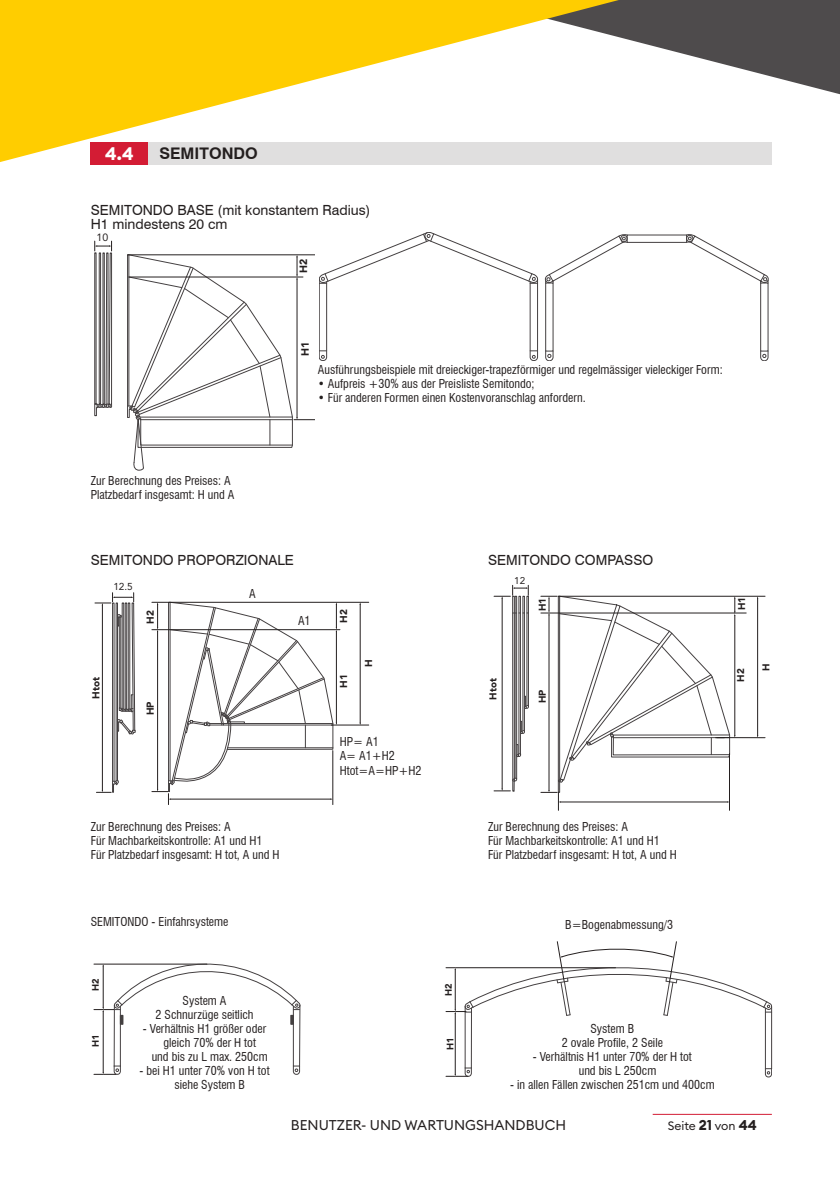
<style>
.page{position:relative;width:840px;height:1191px;background:#fff}
.page>*{position:absolute;margin:0;border:0;box-sizing:border-box;transform-origin:0 0}
.t1{font:700 18px "Euclid Circular B";color:#fff}
.t2{font:700 16px "Swiss 721 BT";color:#241f1f}
.t3{font:14px/14px "Swiss 721 BT";color:#241f1f}
.t4{font:14px "Euclid Circular B";color:#241f1f}
.t5{font:condensed 12px/14px "Swiss 721 BT";color:#241f1f}
.t6{font:12px "Euclid Circular B";color:#241f1f}
.t7{font:900 10.6px "Avenir LT";color:#241f1f}
.t8{font:10.6px "Avenir LT";color:#241f1f}
.t9{font:900 10px "Avenir LT";color:#241f1f}
.t10{font:10px "Avenir LT";color:#241f1f}
.t11{font:900 9.8px "Avenir LT";color:#241f1f}
.t12{font:9.8px "Avenir LT";color:#241f1f}
.t13{font:900 9.2px "Avenir LT";color:#241f1f}
.s1{font-weight:700;font-size:14px}
</style>
<div class="page">
<hr style="left:652px;top:1113px;width:119px;height:1px;background:#d31c34">
<svg style="left:94px;top:241px;width:18px;height:175px"></svg>
<svg style="left:127px;top:232px;width:411px;height:238px"></svg>
<div style="left:626px;top:235px;width:60px;height:8px;border:1px solid #444041"></div>
<div style="left:760px;top:283px;width:7px;height:68px;border:1px solid #444041"></div>
<div style="left:545px;top:283px;width:8px;height:68px;border:1px solid #444041"></div>
<svg style="left:545px;top:350px;width:8px;height:11px"></svg>
<svg style="left:760px;top:350px;width:8px;height:11px"></svg>
<svg style="left:685px;top:234px;width:84px;height:50px"></svg>
<svg style="left:544px;top:234px;width:83px;height:49px"></svg>
<hr style="left:331px;top:724px;width:37px;height:1px;background:#241f1f">
<hr style="left:168px;top:602px;width:200px;height:1px;background:#241f1f">
<hr style="left:359px;top:604px;width:1px;height:119px;background:#241f1f">
<hr style="left:152px;top:629px;width:188px;height:1px;background:#241f1f">
<svg style="left:152px;top:602px;width:185px;height:202px"></svg>
<svg style="left:95px;top:592px;width:40px;height:201px"></svg>
<div style="left:558px;top:596px;width:1px;height:196px;border:1px solid #444041"></div>
<hr style="left:728px;top:753px;width:1px;height:57px;background:#241f1f">
<hr style="left:560px;top:801px;width:167px;height:1px;background:#241f1f">
<hr style="left:558px;top:596px;width:206px;height:1px;background:#241f1f">
<hr style="left:756px;top:598px;width:1px;height:138px;background:#241f1f">
<hr style="left:548px;top:615px;width:1px;height:175px;background:#241f1f">
<svg style="left:540px;top:790px;width:20px;height:20px"></svg>
<hr style="left:540px;top:612px;width:205px;height:1px;background:#241f1f">
<hr style="left:716px;top:737px;width:48px;height:1px;background:#241f1f">
<svg style="left:540px;top:596px;width:195px;height:186px"></svg>
<svg style="left:493px;top:585px;width:35px;height:206px"></svg>
<hr style="left:114px;top:1005px;width:1px;height:61px;background:#444041">
<hr style="left:120px;top:1006px;width:1px;height:60px;background:#444041">
<hr style="left:299px;top:1005px;width:1px;height:61px;background:#444041">
<hr style="left:293px;top:1006px;width:1px;height:60px;background:#444041">
<hr style="left:770px;top:1006px;width:1px;height:62px;background:#444041">
<hr style="left:764px;top:1008px;width:1px;height:60px;background:#444041">
<hr style="left:464px;top:1006px;width:1px;height:61px;background:#444041">
<hr style="left:470px;top:1008px;width:1px;height:59px;background:#444041">
<svg style="left:293px;top:1065px;width:7px;height:9px"></svg>
<svg style="left:764px;top:1068px;width:7px;height:9px"></svg>
<hr style="left:103px;top:1011px;width:1px;height:61px;background:#241f1f">
<svg style="left:94px;top:1065px;width:27px;height:10px"></svg>
<svg style="left:94px;top:963px;width:206px;height:61px"></svg>
<hr style="left:454px;top:1013px;width:1px;height:61px;background:#241f1f">
<svg style="left:445px;top:1067px;width:26px;height:10px"></svg>
<svg style="left:445px;top:941px;width:326px;height:74px"></svg>
<div style="left:91px;top:142px;width:57px;height:22px;background:#d31c34"></div>
<div style="left:148px;top:142px;width:623px;height:22px;background:#e0dfdf"></div>
<svg style="left:690px;top:0;width:149px;height:94px;fill:#4e4b4c"></svg>
<svg style="left:0;top:0;width:690px;height:162px"></svg>
<h1 class="t1" style="left:105px;top:142px;width:30px">4.4</h1>
<h2 class="t2" style="left:159px;top:144px;width:100px">SEMITONDO</h2>
<p class="t3" style="left:91px;top:203px;width:281px">SEMITONDO BASE (mit konstantem Radius)<br>H1 mindestens 20 cm</p>
<p class="t8" style="left:96px;top:231px;width:13px">10</p>
<p class="t5" style="left:91px;top:473px;width:145px">Zur Berechnung des Preises: A<br>Platzbedarf insgesamt: H und A</p>
<p class="t7" style="left:297px;top:273px;width:16px;rotate:-90deg">H2</p>
<p class="t7" style="left:298px;top:356px;width:16px;rotate:-90deg">H1</p>
<p class="t5" style="left:317px;top:363px;width:406px">Ausführungsbeispiele mit dreieckiger-trapezförmiger und regelmässiger vieleckiger Form:</p>
<p class="t5" style="left:317px;top:377px;width:218px">• Aufpreis +30% aus der Preisliste Semitondo;</p>
<p class="t5" style="left:317px;top:391px;width:269px">• Für anderen Formen einen Kostenvoranschlag anfordern.</p>
<p class="t3" style="left:91px;top:553px;width:204px">SEMITONDO PROPORZIONALE</p>
<p class="t3" style="left:488px;top:553px;width:167px">SEMITONDO COMPASSO</p>
<p class="t10" style="left:113px;top:581px;width:21px">12.5</p>
<p class="t9" style="left:144px;top:624px;width:15px;rotate:-90deg">H2</p>
<p class="t5" style="left:249px;top:586px;width:8px">A</p>
<p class="t5" style="left:298px;top:613px;width:14px">A1</p>
<p class="t9" style="left:337px;top:622px;width:15px;rotate:-90deg">H2</p>
<p class="t12" style="left:514px;top:575px;width:12px">12</p>
<p class="t11" style="left:536px;top:611px;width:15px;rotate:-90deg">H1</p>
<p class="t9" style="left:362px;top:667px;width:9px;rotate:-90deg">H</p>
<p class="t9" style="left:90px;top:698px;width:23px;rotate:-90deg">Htot</p>
<p class="t9" style="left:144px;top:715px;width:15px;rotate:-90deg">HP</p>
<p class="t9" style="left:337px;top:688px;width:15px;rotate:-90deg">H1</p>
<p class="t11" style="left:487px;top:699px;width:23px;rotate:-90deg">Htot</p>
<p class="t11" style="left:536px;top:703px;width:15px;rotate:-90deg">HP</p>
<p class="t5" style="left:339px;top:735px;width:83px">HP= A1<br>A= A1+H2<br>Htot=A=HP+H2</p>
<p class="t5" style="left:91px;top:819px;width:190px">Zur Berechnung des Preises: A<br>Für Machbarkeitskontrolle: A1 und H1<br>Für Platzbedarf insgesamt: H tot, A und H</p>
<p class="t5" style="left:488px;top:819px;width:190px">Zur Berechnung des Preises: A<br>Für Machbarkeitskontrolle: A1 und H1<br>Für Platzbedarf insgesamt: H tot, A und H</p>
<p class="t5" style="left:91px;top:914px;width:139px">SEMITONDO - Einfahrsysteme</p>
<p class="t5" style="left:565px;top:917px;width:109px">B=Bogenabmessung/3</p>
<p class="t13" style="left:90px;top:991px;width:14px;rotate:-90deg">H2</p>
<p class="t13" style="left:90px;top:1046px;width:14px;rotate:-90deg">H1</p>
<p class="t5" style="left:155px;top:994px;width:99px;text-align:center">System A<br>2 Schnurzüge seitlich</p>
<p class="t5" style="left:143px;top:1022px;width:125px">- Verhältnis H1 größer oder</p>
<p class="t5" style="left:163px;top:1035px;width:94px">gleich 70% der H tot</p>
<p class="t5" style="left:152px;top:1049px;width:117px">und bis zu L max. 250cm</p>
<p class="t5" style="left:174px;top:1063px;width:97px;text-indent:-35px">- bei H1 unter 70% von H tot siehe System B</p>
<p class="t13" style="left:443px;top:996px;width:14px;rotate:-90deg">H2</p>
<p class="t13" style="left:444px;top:1050px;width:14px;rotate:-90deg">H1</p>
<p class="t5" style="left:561px;top:1021px;width:103px;text-align:center">System B<br>2 ovale Profile, 2 Seile</p>
<p class="t5" style="left:578px;top:1049px;width:115px;text-indent:-46px">- Verhältnis H1 unter 70% der H tot und bis L 250cm</p>
<p class="t5" style="left:510px;top:1077px;width:206px">- in allen Fällen zwischen 251cm und 400cm</p>
<p class="t11" style="left:735px;top:610px;width:15px;rotate:-90deg">H1</p>
<p class="t11" style="left:734px;top:681px;width:15px;rotate:-90deg">H2</p>
<p class="t11" style="left:759px;top:670px;width:9px;rotate:-90deg">H</p>
<p class="t4" style="left:291px;top:1115px;width:276px">BENUTZER- UND WARTUNGSHANDBUCH</p>
<p class="t6" style="left:667px;top:1117px;width:90px">Seite <span class="s1">21</span> von <span class="s1">44</span></p>
</div>
